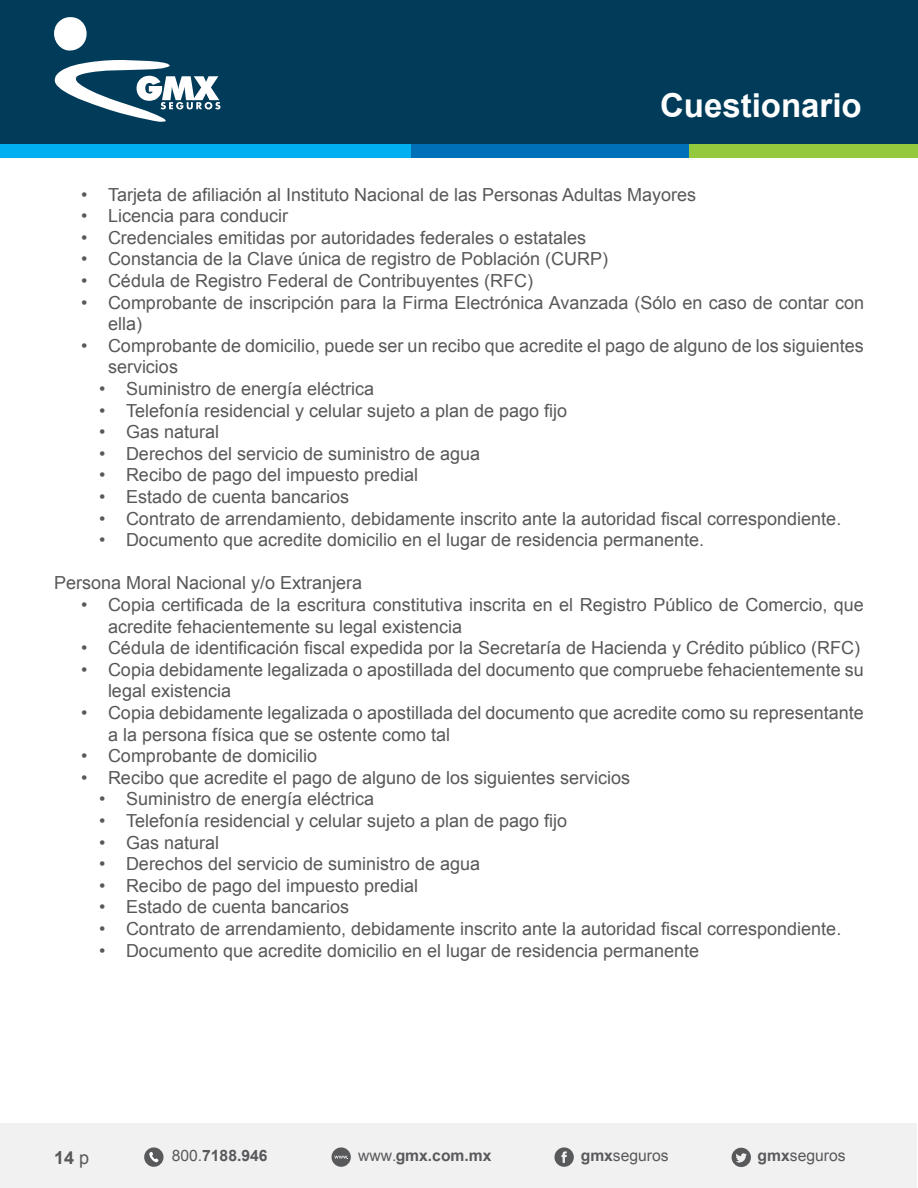
<style>
.page{position:relative;width:918px;height:1188px;background:#fff}
.page>*{position:absolute;margin:0;border:0;box-sizing:border-box;transform-origin:0 0}
.t1{font:700 33px "Arial";color:#fff}
.t2{font:18px/21.6px "Arial";color:#58585a}
.t3{font:700 18px "Arial";color:#58585a}
.t4{font:700 15.75px "Arial";color:#58595b}
.t5{font:15.75px "Arial";color:#58595b}
.s1{font-weight:400}
.s2{font-weight:700}
</style>
<div class="page">
<div style="left:0;top:1123px;width:917px;height:65px;background:#f1f1f2"></div>
<svg style="left:554px;top:1147px;width:20px;height:20px"></svg>
<svg style="left:732px;top:1148px;width:19px;height:19px"></svg>
<div style="left:332px;top:1147px;width:19px;height:20px;background:#58595b;border-radius:50%"></div>
<svg style="left:334px;top:1156px;width:14px;height:3px"></svg>
<svg style="left:144px;top:1147px;width:20px;height:20px"></svg>
<svg style="left:149px;top:1152px;width:9px;height:10px"></svg>
<div style="left:0;top:0;width:918px;height:144px;background:#003c5a"></div>
<svg style="left:54px;top:17px;width:33px;height:34px"></svg>
<svg style="left:54px;top:60px;width:166px;height:62px"></svg>
<div style="left:689px;top:144px;width:229px;height:14px;background:#95c93d"></div>
<div style="left:410px;top:144px;width:279px;height:14px;background:#0070b9"></div>
<div style="left:0;top:144px;width:410px;height:14px;background:#00b0f0"></div>
<h1 class="t1" style="left:660px;top:84px;width:203px">Cuestionario</h1>
<p class="t2" style="left:81px;top:184px;width:617px">• Tarjeta de afiliación al Instituto Nacional de las Personas Adultas Mayores</p>
<p class="t2" style="left:81px;top:205px;width:209px">• Licencia para conducir</p>
<p class="t2" style="left:81px;top:227px;width:507px">• Credenciales emitidas por autoridades federales o estatales</p>
<p class="t2" style="left:81px;top:248px;width:529px">• Constancia de la Clave única de registro de Población (CURP)</p>
<p class="t2" style="left:81px;top:270px;width:454px">• Cédula de Registro Federal de Contribuyentes (RFC)</p>
<p class="t2" style="left:108px;top:292px;width:758px;text-indent:-27px">• Comprobante de inscripción para la Firma Electrónica Avanzada (Sólo en caso de contar con ella)</p>
<p class="t2" style="left:108px;top:335px;width:757px;text-indent:-27px">• Comprobante de domicilio, puede ser un recibo que acredite el pago de alguno de los siguientes servicios</p>
<p class="t2" style="left:99px;top:378px;width:277px">• Suministro de energía eléctrica</p>
<p class="t2" style="left:99px;top:400px;width:470px">• Telefonía residencial y celular sujeto a plan de pago fijo</p>
<p class="t2" style="left:99px;top:421px;width:122px">• Gas natural</p>
<p class="t2" style="left:99px;top:443px;width:383px">• Derechos del servicio de suministro de agua</p>
<p class="t2" style="left:99px;top:464px;width:321px">• Recibo de pago del impuesto predial</p>
<p class="t2" style="left:99px;top:486px;width:252px">• Estado de cuenta bancarios</p>
<p class="t2" style="left:99px;top:508px;width:744px">• Contrato de arrendamiento, debidamente inscrito ante la autoridad fiscal correspondiente.</p>
<p class="t2" style="left:99px;top:529px;width:607px">• Documento que acredite domicilio en el lugar de residencia permanente.</p>
<p class="t2" style="left:54px;top:572px;width:310px">Persona Moral Nacional y/o Extranjera</p>
<p class="t2" style="left:108px;top:594px;width:757px;text-indent:-27px">• Copia certificada de la escritura constitutiva inscrita en el Registro Público de Comercio, que acredite fehacientemente su legal existencia</p>
<p class="t2" style="left:81px;top:637px;width:781px">• Cédula de identificación fiscal expedida por la Secretaría de Hacienda y Crédito público (RFC)</p>
<p class="t2" style="left:108px;top:659px;width:757px;text-indent:-27px">• Copia debidamente legalizada o apostillada del documento que compruebe fehacientemente su legal existencia</p>
<p class="t2" style="left:108px;top:702px;width:757px;text-indent:-27px">• Copia debidamente legalizada o apostillada del documento que acredite como su representante a la persona física que se ostente como tal</p>
<p class="t2" style="left:81px;top:745px;width:238px">• Comprobante de domicilio</p>
<p class="t2" style="left:81px;top:767px;width:551px">• Recibo que acredite el pago de alguno de los siguientes servicios</p>
<p class="t2" style="left:99px;top:788px;width:277px">• Suministro de energía eléctrica</p>
<p class="t2" style="left:99px;top:810px;width:470px">• Telefonía residencial y celular sujeto a plan de pago fijo</p>
<p class="t2" style="left:99px;top:832px;width:122px">• Gas natural</p>
<p class="t2" style="left:99px;top:853px;width:383px">• Derechos del servicio de suministro de agua</p>
<p class="t2" style="left:99px;top:875px;width:321px">• Recibo de pago del impuesto predial</p>
<p class="t2" style="left:99px;top:896px;width:252px">• Estado de cuenta bancarios</p>
<p class="t2" style="left:99px;top:918px;width:744px">• Contrato de arrendamiento, debidamente inscrito ante la autoridad fiscal correspondiente.</p>
<p class="t2" style="left:99px;top:940px;width:602px">• Documento que acredite domicilio en el lugar de residencia permanente</p>
<p class="t3" style="left:54px;top:1145px;width:37px">14 <span class="s1">p</span></p>
<p class="t4" style="left:172px;top:1145px;width:97px"><span class="s1">800.</span>7188.946</p>
<p class="t4" style="left:358px;top:1145px;width:135px"><span class="s1">www.</span>gmx.com.mx</p>
<p class="t5" style="left:581px;top:1145px;width:90px"><span class="s2">gmx</span>seguros</p>
<p class="t5" style="left:758px;top:1145px;width:90px"><span class="s2">gmx</span>seguros</p>
</div>
